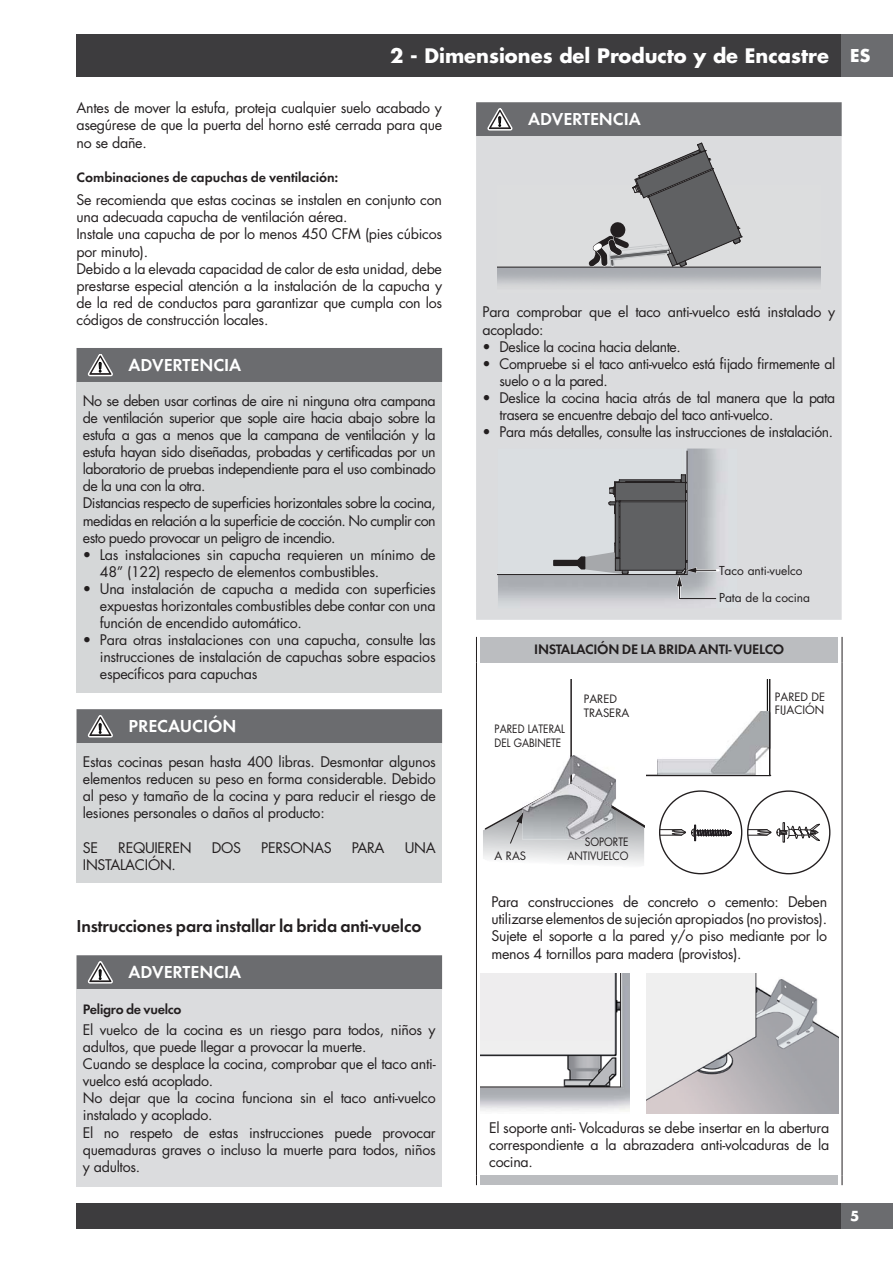
<style>
.page{position:relative;width:893px;height:1263px;background:#fff}
.page>*{position:absolute;margin:0;border:0;box-sizing:border-box;transform-origin:0 0}
.t1{font:700 19.5px "Futura";color:#fff}
.t2{font:18px "Futura Dem Bld";letter-spacing:-.01em;color:#231f20}
.t3{font:18px "Futura Dem Bld";color:#fff}
.t4{font:700 17.25px "Futura";color:#fff}
.t5{font:14.25px/17.1px "Futura";letter-spacing:-.02em;color:#231f20;text-align:justify}
.t6{font:14.25px/17.1px "Futura";letter-spacing:-.04em;color:#231f20}
.t7{font:14.25px "Futura Dem Bld";letter-spacing:-.02em;color:#231f20}
.t8{font:14.25px "Futura Dem Bld";color:#231f20}
.t9{font:700 13.5px "Futura";color:#fff}
.t10{font:12px "Futura";color:#231f20}
.t11{font:11.25px/13.5px "Futura";color:#231f20;scale:.9 1}
.t12{font:11.25px/13.5px "Futura";color:#231f20}
</style>
<div class="page">
<div style="left:77px;top:34px;width:765px;height:43px;background:#3d3c3e"></div>
<div style="left:842px;top:34px;width:51px;height:43px;background:#6b6c6f"></div>
<div style="left:77px;top:1203px;width:765px;height:26px;background:#3d3c3e"></div>
<div style="left:842px;top:1203px;width:51px;height:26px;background:#6b6c6f"></div>
<div style="left:77px;top:382px;width:365px;height:310px;background:#d5d7d8"></div>
<div style="left:77px;top:348px;width:365px;height:34px;background:#6b6c6f"></div>
<div style="left:77px;top:743px;width:365px;height:139px;background:#d5d7d8"></div>
<div style="left:77px;top:709px;width:365px;height:34px;background:#6b6c6f"></div>
<div style="left:77px;top:989px;width:365px;height:198px;background:#dbdcde"></div>
<div style="left:77px;top:955px;width:365px;height:34px;background:#6b6c6f"></div>
<div style="left:476px;top:136px;width:366px;height:484px;background:#dbdcde"></div>
<div style="left:476px;top:102px;width:366px;height:34px;background:#6b6c6f"></div>
<img style="left:497px;top:186px;width:323px;height:106px">
<hr style="left:497px;top:267px;width:323px;height:1px;background:#231f20">
<svg style="left:583px;top:143px;width:159px;height:129px;background:#a3a4a6"></svg>
<img style="left:498px;top:449px;width:239px;height:159px">
<hr style="left:687px;top:451px;width:1px;height:124px;background:#231f20">
<hr style="left:498px;top:574px;width:189px;height:1px;background:#231f20">
<hr style="left:695px;top:569px;width:23px;height:2px;background:#fff">
<svg style="left:552px;top:475px;width:164px;height:124px;background:#9c9ea2"></svg>
<svg style="left:476px;top:637px;width:1px;height:25px"></svg>
<svg style="left:842px;top:637px;width:1px;height:25px"></svg>
<hr style="left:476px;top:662px;width:1px;height:514px;background:#231f20">
<hr style="left:842px;top:662px;width:1px;height:514px;background:#231f20">
<div style="left:481px;top:637px;width:357px;height:25px;background:#bbbdc0"></div>
<svg style="left:483px;top:679px;width:161px;height:186px"></svg>
<hr style="left:767px;top:679px;width:1px;height:49px;background:#000">
<hr style="left:769px;top:679px;width:1px;height:96px;background:#231f20">
<hr style="left:647px;top:775px;width:123px;height:1px;background:#231f20">
<img style="left:657px;top:711px;width:112px;height:63px">
<svg style="left:659px;top:825px;width:73px;height:16px"></svg>
<svg style="left:748px;top:822px;width:72px;height:20px"></svg>
<img style="left:481px;top:973px;width:148px;height:138px">
<svg style="left:481px;top:973px;width:140px;height:115px"></svg>
<img style="left:647px;top:973px;width:191px;height:140px">
<div style="left:481px;top:1176px;width:357px;height:9px;background:#bbbdc0"></div>
<h1 class="t1" style="left:390px;top:47px;width:440px">2 - Dimensiones del Producto y de Encastre</h1>
<p class="t5" style="left:77px;top:101px;width:367px">Antes de mover la estufa, proteja cualquier suelo acabado y asegúrese de que la puerta del horno esté cerrada para que no se dañe.</p>
<p class="t8" style="left:77px;top:171px;width:263px">Combinaciones de capuchas de ventilación:</p>
<p class="t5" style="left:77px;top:193px;width:367px;text-align:left">Se recomienda que estas cocinas se instalen en conjunto con una adecuada capucha de ventilación aérea.<br>Instale una capucha de por lo menos 450 CFM (pies cúbicos por minuto).<br>Debido a la elevada capacidad de calor de esta unidad, debe prestarse especial atención a la instalación de la capucha y de la red de conductos para garantizar que cumpla con los códigos de construcción locales.</p>
<p class="t3" style="left:128px;top:357px;width:114px">ADVERTENCIA</p>
<p class="t6" style="left:83px;top:393px;width:354px">No se deben usar cortinas de aire ni ninguna otra campana de ventilación superior que sople aire hacia abajo sobre la estufa a gas a menos que la campana de ventilación y la estufa hayan sido diseñadas, probadas y certificadas por un laboratorio de pruebas independiente para el uso combinado de la una con la otra.<br>Distancias respecto de superficies horizontales sobre la cocina, medidas en relación a la superficie de cocción. No cumplir con esto puedo provocar un peligro de incendio.</p>
<p class="t5" style="left:100px;top:547px;width:337px;text-indent:-17px">• Las instalaciones sin capucha requieren un mínimo de<br>48” (122) respecto de elementos combustibles.</p>
<p class="t5" style="left:100px;top:581px;width:337px;text-indent:-17px">• Una instalación de capucha a medida con superficies expuestas horizontales combustibles debe contar con una función de encendido automático.</p>
<p class="t5" style="left:100px;top:633px;width:337px;text-indent:-17px">• Para otras instalaciones con una capucha, consulte las instrucciones de instalación de capuchas sobre espacios específicos para capuchas</p>
<p class="t3" style="left:128px;top:718px;width:110px">PRECAUCIÓN</p>
<p class="t5" style="left:83px;top:755px;width:354px">Estas cocinas pesan hasta 400 libras. Desmontar algunos elementos reducen su peso en forma considerable. Debido al peso y tamaño de la cocina y para reducir el riesgo de lesiones personales o daños al producto:</p>
<p class="t5" style="left:83px;top:840px;width:17px">SE</p>
<p class="t5" style="left:118px;top:840px;width:75px">REQUIEREN</p>
<p class="t5" style="left:212px;top:840px;width:31px">DOS</p>
<p class="t5" style="left:261px;top:840px;width:72px">PERSONAS</p>
<p class="t5" style="left:352px;top:840px;width:34px">PARA</p>
<p class="t5" style="left:405px;top:840px;width:33px">UNA</p>
<p class="t5" style="left:83px;top:857px;width:95px">INSTALACIÓN.</p>
<p class="t3" style="left:528px;top:111px;width:114px">ADVERTENCIA</p>
<p class="t5" style="left:482px;top:305px;width:354px">Para comprobar que el taco anti-vuelco está instalado y acoplado:</p>
<p class="t5" style="left:482px;top:339px;width:200px">• Deslice la cocina hacia delante.</p>
<p class="t5" style="left:499px;top:356px;width:337px;text-indent:-17px">• Compruebe si el taco anti-vuelco está fijado firmemente al suelo o a la pared.</p>
<p class="t5" style="left:499px;top:390px;width:337px;text-indent:-17px">• Deslice la cocina hacia atrás de tal manera que la pata trasera se encuentre debajo del taco anti-vuelco.</p>
<p class="t5" style="left:482px;top:424px;width:352px">• Para más detalles, consulte las instrucciones de instalación.</p>
<p class="t10" style="left:719px;top:565px;width:85px">Taco anti-vuelco</p>
<p class="t10" style="left:719px;top:592px;width:93px">Pata de la cocina</p>
<p class="t7" style="left:534px;top:643px;width:251px">INSTALACIÓN DE LA BRIDA ANTI- VUELCO</p>
<p class="t12" style="left:584px;top:693px;width:47px">PARED<br>TRASERA</p>
<p class="t12" style="left:775px;top:691px;width:52px">PARED DE<br>FIJACIÓN</p>
<p class="t11" style="left:495px;top:723px;width:80px">PARED LATERAL<br>DEL GABINETE</p>
<p class="t11" style="left:585px;top:837px;width:50px">SOPORTE</p>
<p class="t12" style="left:495px;top:850px;width:33px">A RAS</p>
<p class="t11" style="left:567px;top:850px;width:69px">ANTIVUELCO</p>
<p class="t2" style="left:77px;top:918px;width:346px">Instrucciones para installar la brida anti-vuelco</p>
<p class="t3" style="left:128px;top:964px;width:114px">ADVERTENCIA</p>
<p class="t7" style="left:83px;top:1002px;width:100px">Peligro de vuelco</p>
<p class="t5" style="left:83px;top:1022px;width:354px;text-align:left">El vuelco de la cocina es un riesgo para todos, niños y adultos, que puede llegar a provocar la muerte.<br>Cuando se desplace la cocina, comprobar que el taco anti&shy;vuelco está acoplado.<br>No dejar que la cocina funciona sin el taco anti-vuelco instalado y acoplado.<br>El no respeto de estas instrucciones puede provocar quemaduras graves o incluso la muerte para todos, niños y adultos.</p>
<p class="t5" style="left:491px;top:895px;width:337px">Para construcciones de concreto o cemento: Deben utilizarse elementos de sujeción apropiados (no provistos).<br>Sujete el soporte a la pared y/o piso mediante por lo menos 4 tornillos para madera (provistos).</p>
<p class="t5" style="left:489px;top:1120px;width:342px">El soporte anti- Volcaduras se debe insertar en la abertura correspondiente a la abrazadera anti-volcaduras de la cocina.</p>
<p class="t4" style="left:850px;top:48px;width:22px">ES</p>
<p class="t9" style="left:850px;top:1210px;width:11px">5</p>
</div>
